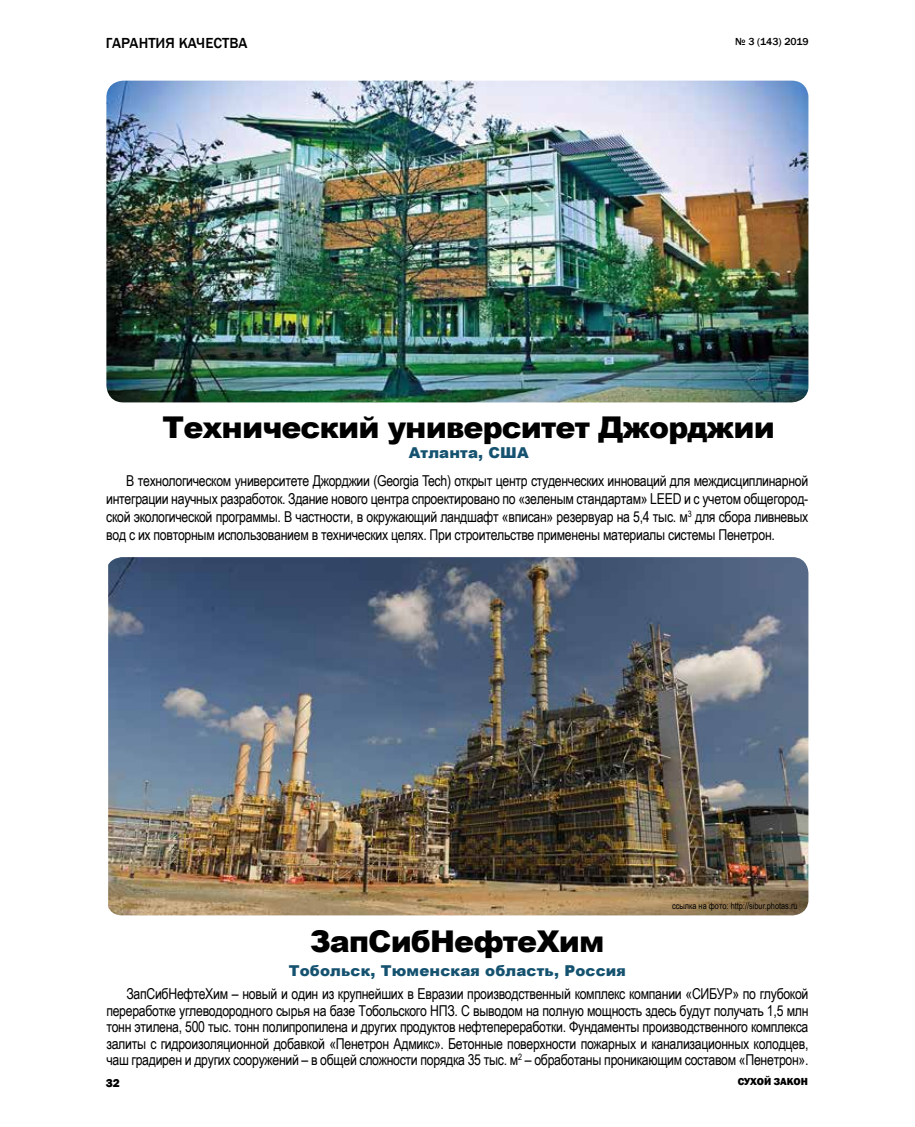
<style>
.page{position:relative;width:915px;height:1127px;background:#fff}
.page>*{position:absolute;margin:0;border:0;box-sizing:border-box;transform-origin:0 0}
.t1{font:900 30px "Arial";letter-spacing:-.03em;color:#000}
.t2{font:15px/16.5px "Arial Narrow";letter-spacing:-.02em;color:#000;text-align:justify}
.t3{font:900 15px "Arial";letter-spacing:.01em;color:#155270}
.t4{font:500 15px "Franklin Gothic";color:#000}
.t5{font:800 12px "Franklin Gothic";color:#000}
.t6{font:500 10.5px "Franklin Gothic";color:#000}
.t7{font:800 10.5px "Franklin Gothic";color:#000}
.t8{font:9px "Arial Narrow";color:#000}
</style>
<div class="page">
<img style="left:106px;top:81px;width:702px;height:321px">
<img style="left:108px;top:557px;width:700px;height:358px">
<p class="t4" style="left:106px;top:34px;width:143px">ГАРАНТИЯ КАЧЕСТВА</p>
<p class="t6" style="left:735px;top:35px;width:75px">№ 3 (143) 2019</p>
<h1 class="t1" style="left:162px;top:406px;width:613px">Технический университет Джорджии</h1>
<p class="t3" style="left:408px;top:441px;width:121px">Атланта, США</p>
<p class="t2" style="left:106px;top:471px;width:703px;line-height:18px;text-indent:20px">В технологическом университете Джорджии (Georgia Tech) открыт центр студенческих инноваций для междисциплинарной интеграции научных разработок. Здание нового центра спроектировано по «зеленым стандартам» LEED и с учетом общегород&shy;ской экологической программы. В частности, в окружающий ландшафт «вписан» резервуар на 5,4 тыс. м<sup>3</sup> для сбора ливневых вод с их повторным использованием в технических целях. При строительстве применены материалы системы Пенетрон.</p>
<h1 class="t1" style="left:310px;top:920px;width:296px">ЗапСибНефтеХим</h1>
<p class="t3" style="left:288px;top:960px;width:338px">Тобольск, Тюменская область, Россия</p>
<p class="t8" style="left:671px;top:899px;width:127px">ссылка на фото: http://sibur.photas.ru</p>
<p class="t2" style="left:106px;top:985px;width:703px;text-indent:20px">ЗапСибНефтеХим – новый и один из крупнейших в Евразии производственный комплекс компании «СИБУР» по глубокой переработке углеводородного сырья на базе Тобольского НПЗ. С выводом на полную мощность здесь будут получать 1,5 млн тонн этилена, 500 тыс. тонн полипропилена и других продуктов нефтепереработки. Фундаменты производственного комплекса залиты с гидроизоляционной добавкой «Пенетрон Адмикс». Бетонные поверхности пожарных и канализационных колодцев, чаш градирен и других сооружений – в общей сложности порядка 35 тыс. м<sup>2</sup> – обработаны проникающим составом «Пенетрон».</p>
<p class="t5" style="left:106px;top:1075px;width:16px">32</p>
<p class="t7" style="left:737px;top:1075px;width:72px">СУХОЙ ЗАКОН</p>
</div>
